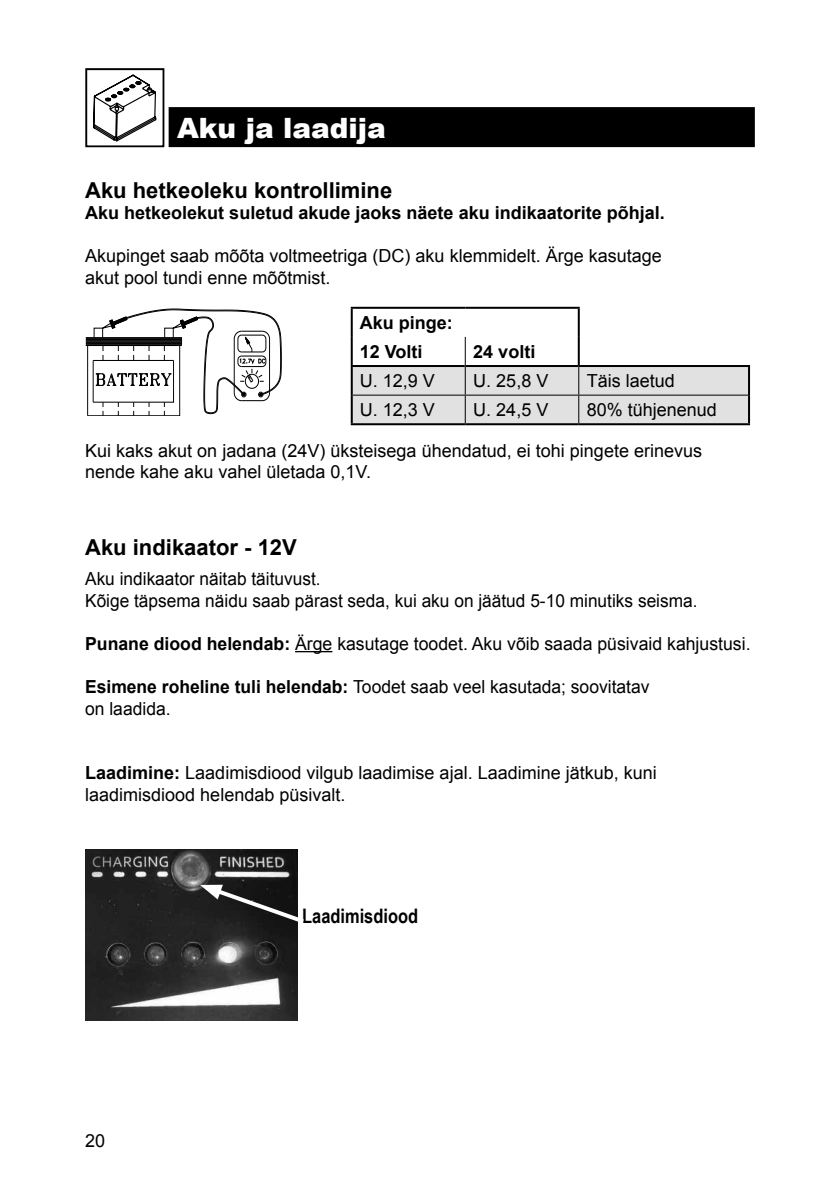
<style>
.page{position:relative;width:840px;height:1191px;background:#fff}
.page>*{position:absolute;margin:0;border:0;box-sizing:border-box;transform-origin:0 0}
.t1{font:900 28px "Arial";color:#fff}
.t2{font:700 22px "Arial";color:#000}
.t3{font:700 20px "Arial Narrow";color:#000}
.t4{font:18px/21.6px "Arial";color:#000}
.t5{font:18px/21.6px "Arial";color:#000;scale:.96 1}
.t6{font:700 18px/29.2px "Arial";color:#000}
.s1{font-weight:700}
</style>
<div class="page">
<svg style="left:85px;top:68px;width:85px;height:80px"></svg>
<div style="left:168px;top:107px;width:586px;height:40px;background:#000"></div>
<svg style="left:86px;top:309px;width:195px;height:107px"></svg>
<hr style="left:350px;top:367px;width:2px;height:28px;background:#000">
<hr style="left:350px;top:395px;width:2px;height:28px;background:#000">
<hr style="left:578px;top:365px;width:171px;height:2px;background:#000">
<hr style="left:747px;top:367px;width:2px;height:28px;background:#000">
<hr style="left:747px;top:395px;width:2px;height:28px;background:#000">
<hr style="left:578px;top:423px;width:171px;height:2px;background:#000">
<hr style="left:350px;top:423px;width:115px;height:2px;background:#000">
<hr style="left:465px;top:423px;width:113px;height:2px;background:#000">
<hr style="left:350px;top:307px;width:115px;height:2px;background:#000">
<hr style="left:350px;top:309px;width:2px;height:28px;background:#000">
<hr style="left:465px;top:307px;width:114px;height:2px;background:#000">
<hr style="left:350px;top:337px;width:2px;height:28px;background:#000">
<hr style="left:350px;top:365px;width:114px;height:2px;background:#000">
<svg style="left:351px;top:308px;width:397px;height:116px"></svg>
<hr style="left:295px;top:651px;width:37px;height:1px;background:#000">
<img style="left:85px;top:850px;width:213px;height:170px">
<svg style="left:200px;top:884px;width:98px;height:42px;background:#343434"></svg>
<h1 class="t1" style="left:177px;top:110px;width:210px">Aku ja laadija</h1>
<p class="t2" style="left:85px;top:175px;width:308px">Aku hetkeoleku kontrollimine</p>
<p class="t6" style="left:85px;top:199px;width:581px">Aku hetkeolekut suletud akude jaoks näete aku indikaatorite põhjal.</p>
<p class="t4" style="left:85px;top:245px;width:578px">Akupinget saab mõõta voltmeetriga (DC) aku klemmidelt. Ärge kasutage akut pool tundi enne mõõtmist.</p>
<p class="t6" style="left:359px;top:308px;width:95px">Aku pinge:<br>12 Volti</p>
<p class="t6" style="left:473px;top:338px;width:64px">24 volti</p>
<p class="t4" style="left:359px;top:370px;width:77px">U. 12,9 V</p>
<p class="t4" style="left:473px;top:370px;width:77px">U. 25,8 V</p>
<p class="t4" style="left:586px;top:370px;width:90px">Täis laetud</p>
<p class="t4" style="left:359px;top:399px;width:77px">U. 12,3 V</p>
<p class="t4" style="left:473px;top:399px;width:77px">U. 24,5 V</p>
<p class="t4" style="left:586px;top:399px;width:132px">80% tühjenenud</p>
<p class="t4" style="left:85px;top:440px;width:618px">Kui kaks akut on jadana (24V) üksteisega ühendatud, ei tohi pingete erinevus nende kahe aku vahel ületada 0,1V.</p>
<p class="t2" style="left:85px;top:532px;width:213px">Aku indikaator - 12V</p>
<p class="t5" style="left:85px;top:568px;width:639px">Aku indikaator näitab täituvust.<br>Kõige täpsema näidu saab pärast seda, kui aku on jäätud 5-10 minutiks seisma.</p>
<p class="t4" style="left:85px;top:633px;width:666px"><span class="s1">Punane diood helendab:</span> Ärge kasutage toodet. Aku võib saada püsivaid kahjustusi.</p>
<p class="t4" style="left:85px;top:676px;width:565px"><span class="s1">Esimene roheline tuli helendab:</span> Toodet saab veel kasutada; soovitatav on laadida.</p>
<p class="t4" style="left:85px;top:762px;width:573px"><span class="s1">Laadimine:</span> Laadimisdiood vilgub laadimise ajal. Laadimine jätkub, kuni laadimisdiood helendab püsivalt.</p>
<p class="t4" style="left:85px;top:1130px;width:22px">20</p>
<p class="t3" style="left:302px;top:903px;width:117px">Laadimisdiood</p>
</div>
